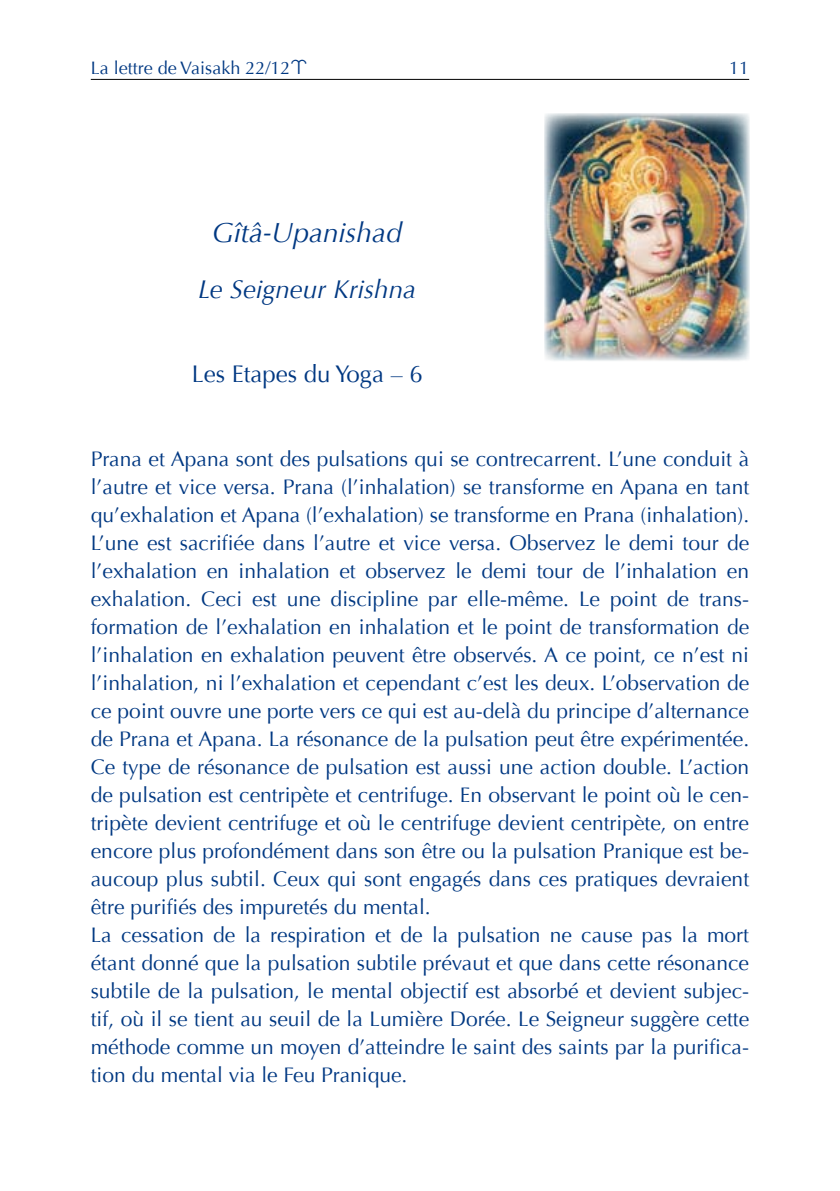
<style>
.page{position:relative;width:840px;height:1191px;background:#fff}
.page>*{position:absolute;margin:0;border:0;box-sizing:border-box;transform-origin:0 0}
.t1{font:italic 28px "Optima";color:#003882}
.t2{font:italic 26px "Optima";color:#003882}
.t3{font:24px "Optima";color:#003882}
.t4{font:21px/28px "Optima";color:#003882}
.t5{font:18px "Optima";color:#003882}
.s1{font-family:"Glyphs"}
</style>
<div class="page">
<hr style="left:91px;top:79px;width:657px;height:1px;background:#000">
<img style="left:544px;top:113px;width:204px;height:248px">
<p class="t5" style="left:91px;top:57px;width:218px">La lettre de Vaisakh 22/12<span class="s1">1</span></p>
<p class="t5" style="left:728px;top:57px;width:22px">11</p>
<h1 class="t1" style="left:212px;top:216px;width:191px">Gîtâ-Upanishad</h1>
<p class="t2" style="left:198px;top:274px;width:219px">Le Seigneur Krishna</p>
<p class="t3" style="left:191px;top:360px;width:232px">Les Etapes du Yoga – 6</p>
<p class="t4" style="left:91px;top:445px;width:659px">Prana et Apana sont des pulsations qui se contrecarrent. L’une conduit à l’autre et vice versa. Prana (l’inhalation) se transforme en Apana en tant qu’exhalation et Apana (l’exhalation) se transforme en Prana (inhalation).<br>L’une est sacrifiée dans l’autre et vice versa. Observez le demi tour de l’exhalation en inhalation et observez le demi tour de l’inhalation en exhalation. Ceci est une discipline par elle-même. Le point de trans&shy;formation de l’exhalation en inhalation et le point de transformation de l’inhalation en exhalation peuvent être observés. A ce point, ce n’est ni l’inhalation, ni l’exhalation et cependant c’est les deux. L’observation de ce point ouvre une porte vers ce qui est au-delà du principe d’alternance de Prana et Apana. La résonance de la pulsation peut être expérimentée.<br>Ce type de résonance de pulsation est aussi une action double. L’action de pulsation est centripète et centrifuge. En observant le point où le cen&shy;tripète devient centrifuge et où le centrifuge devient centripète, on entre encore plus profondément dans son être ou la pulsation Pranique est be&shy;aucoup plus subtil. Ceux qui sont engagés dans ces pratiques devraient être purifiés des impuretés du mental.<br>La cessation de la respiration et de la pulsation ne cause pas la mort étant donné que la pulsation subtile prévaut et que dans cette résonance subtile de la pulsation, le mental objectif est absorbé et devient subjec&shy;tif, où il se tient au seuil de la Lumière Dorée. Le Seigneur suggère cette méthode comme un moyen d’atteindre le saint des saints par la purifica&shy;tion du mental via le Feu Pranique.</p>
</div>
